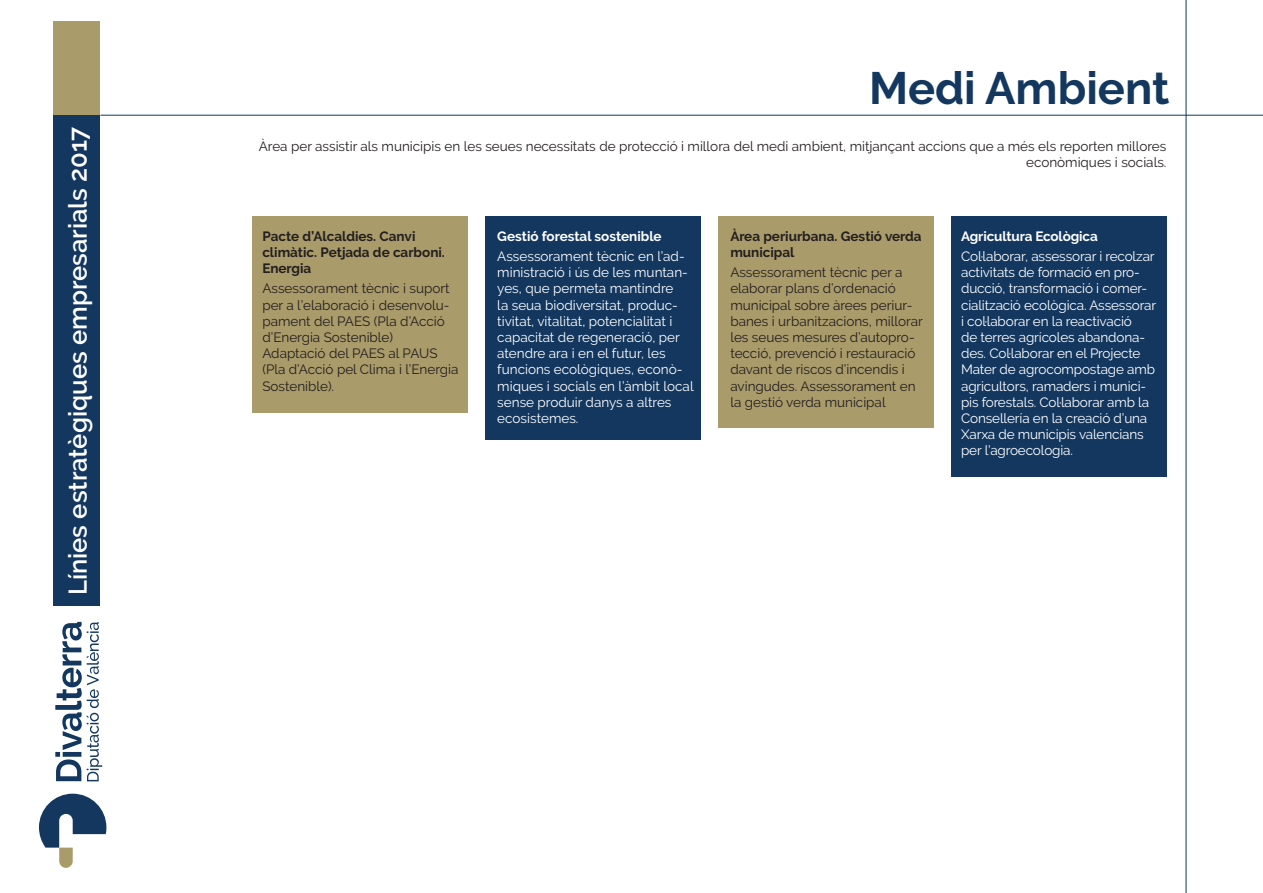
<style>
.page{position:relative;width:1263px;height:893px;background:#fff}
.page>*{position:absolute;margin:0;border:0;box-sizing:border-box;transform-origin:0 0}
.t1{font:700 45.15px "Raleway";color:#13375f}
.t2{font:600 25.5px "Raleway";color:#fff}
.t3{font:13.5px/16.2px "Raleway";letter-spacing:-.01em;color:#fff}
.t4{font:13.5px/16.2px "Raleway";color:#231f20}
.t5{font:700 13.5px/16.2px "Raleway";color:#231f20}
.t6{font:700 13.5px "Raleway";letter-spacing:-.01em;color:#fff}
</style>
<div class="page">
<div style="left:53px;top:115px;width:47px;height:491px;background:#13375f"></div>
<div style="left:53px;top:21px;width:47px;height:94px;background:#aa9b6a"></div>
<div style="left:252px;top:216px;width:215px;height:197px;background:#aa9b6a"></div>
<div style="left:718px;top:216px;width:215px;height:211px;background:#aa9b6a"></div>
<div style="left:485px;top:216px;width:215px;height:223px;background:#13375f"></div>
<div style="left:951px;top:216px;width:215px;height:260px;background:#13375f"></div>
<svg style="left:39px;top:794px;width:67px;height:74px"></svg>
<svg style="left:55px;top:622px;width:47px;height:159px"></svg>
<hr style="left:100px;top:115px;width:1163px;height:1px;background:#13375f">
<hr style="left:1186px;top:0;width:1px;height:893px;background:#13375f">
<p class="t2" style="left:63px;top:595px;width:470px;rotate:-90deg">Línies estratègiques empresarials 2017</p>
<p class="t1" style="left:869px;top:62px;width:302px">Medi Ambient</p>
<p class="t4" style="left:259px;top:138px;width:909px;text-align:right">Àrea per assistir als municipis en les seues necessitats de protecció i millora del medi ambient, mitjançant accions que a més els reporten millores econòmiques i socials.</p>
<p class="t5" style="left:262px;top:228px;width:184px">Pacte d’Alcaldies. Canvi climàtic. Petjada de carboni.<br>Energia</p>
<p class="t4" style="left:262px;top:281px;width:189px">Assessorament tècnic i suport per a l’elaboració i desenvolu&shy;pament del PAES (Pla d’Acció d’Energia Sostenible)</p>
<p class="t4" style="left:262px;top:345px;width:198px">Adaptació del PAES al PAUS (Pla d’Acció pel Clima i l’Energia<br>Sostenible).</p>
<p class="t6" style="left:497px;top:228px;width:166px">Gestió forestal sostenible</p>
<p class="t3" style="left:497px;top:248px;width:198px">Assessorament tècnic en l’ad&shy;ministració i ús de les muntan&shy;yes, que permeta mantindre<br>la seua biodiversitat, produc&shy;tivitat, vitalitat, potencialitat i capacitat de regeneració, per atendre ara i en el futur, les funcions ecològiques, econò&shy;miques i socials en l’àmbit local sense produir danys a altres ecosistemes.</p>
<p class="t5" style="left:730px;top:228px;width:193px">Àrea periurbana. Gestió verda municipal</p>
<p class="t4" style="left:730px;top:264px;width:194px">Assessorament tècnic per a elaborar plans d’ordenació municipal sobre àrees periur&shy;banes i urbanitzacions, millorar les seues mesures d’autopro&shy;tecció, prevenció i restauració davant de riscos d’incendis i avingudes. Assessorament en la gestió verda municipal</p>
<p class="t6" style="left:961px;top:228px;width:138px">Agricultura Ecològica</p>
<p class="t3" style="left:961px;top:248px;width:197px">Col·laborar, assessorar i recolzar activitats de formació en pro&shy;ducció, transformació i comer&shy;cialització ecològica. Assessorar i col·laborar en la reactivació<br>de terres agrícoles abandona&shy;des. Col·laborar en el Projecte<br>Mater de agrocompostage amb agricultors, ramaders i munici&shy;pis forestals. Col·laborar amb la<br>Consellería en la creació d’una<br>Xarxa de municipis valencians per l’agroecologia.</p>
</div>
